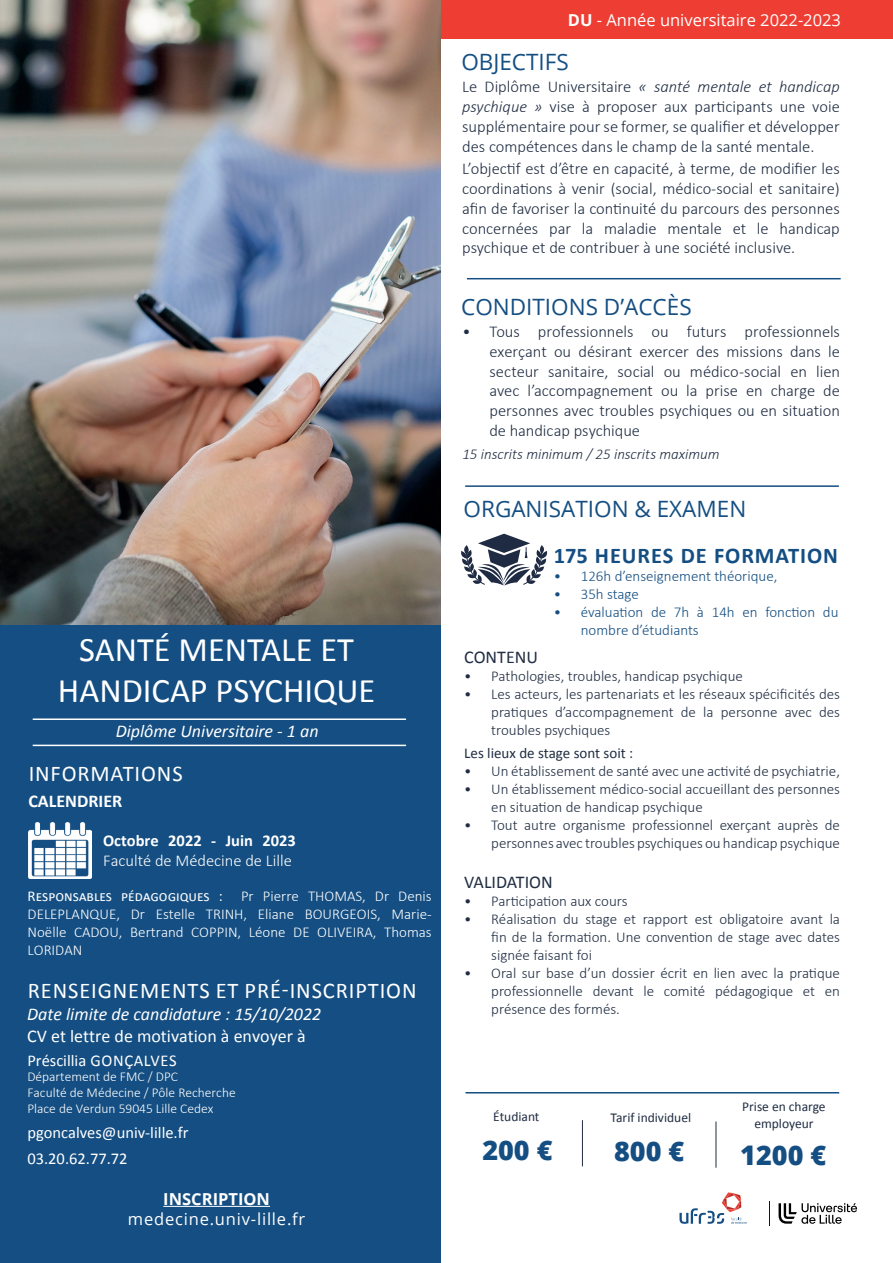
<style>
.page{position:relative;width:893px;height:1263px;background:#fff}
.page>*{position:absolute;margin:0;border:0;box-sizing:border-box;transform-origin:0 0}
.t1{font:34.5px/41.4px "Calibri";color:#fff;text-align:center}
.t2{font:800 27px "Open Sans";color:#144e82}
.t3{font:22.5px "Open Sans";color:#144e82}
.t4{font:22.5px "Calibri";letter-spacing:.04em;color:#fff}
.t5{font:700 22.5px "Calibri";letter-spacing:.04em;color:#144e82}
.t6{font:italic 18px "Calibri";color:#fff}
.t7{font:18px "Calibri";color:#fff}
.t8{font:18px "Calibri";color:#202d42}
.t9{font:700 18px "Calibri";color:#fff}
.t10{font:300 16.5px/19.8px "Calibri";color:#202d42;text-align:justify}
.t11{font:16.5px/25.5px "Calibri";color:#fff}
.t12{font:16.5px "Open Sans";color:#fff}
.t13{font:300 16.5px "Calibri";color:#fff}
.t14{font:16.5px "Open Sans";letter-spacing:.05em;color:#fff}
.t15{font:700 16.5px "Calibri";color:#fff}
.t16{font:16.5px "Calibri";letter-spacing:.04em;color:#fff}
.t17{font:700 16.5px "Open Sans";color:#fff}
.t18{font:300 15px/18px "Calibri";color:#202d42;text-align:justify}
.t19{font:300 15px/18px "Calibri";color:#fff;text-align:justify}
.t20{font:300 15px/18px "Calibri";color:#144e82}
.t21{font:italic 300 15px "Calibri";color:#202d42}
.t22{font:15px "Calibri";color:#202d42}
.t23{font:300 13.5px/15.6px "Calibri";color:#fff}
.t24{font:13.5px/17.4px "Calibri";color:#202d42;text-align:center}
.s1{font-weight:400}
.s2{font-weight:700}
.s3{font-style:italic}
</style>
<div class="page">
<div style="left:439px;top:0;width:454px;height:39px;background:#ee3e34"></div>
<div style="left:0;top:624px;width:440px;height:639px;background:#144e82"></div>
<hr style="left:163px;top:1206px;width:107px;height:1px;background:#fff">
<svg style="left:778px;top:1203px;width:79px;height:21px"></svg>
<svg style="left:769px;top:1201px;width:1px;height:25px"></svg>
<svg style="left:679px;top:1192px;width:68px;height:32px"></svg>
<hr style="left:33px;top:745px;width:373px;height:1px;background:#fff">
<hr style="left:33px;top:718px;width:373px;height:2px;background:#fff">
<img style="left:28px;top:822px;width:64px;height:57px">
<img style="left:0;top:0;width:440px;height:624px">
<svg style="left:461px;top:534px;width:86px;height:51px"></svg>
<hr style="left:465px;top:485px;width:374px;height:2px;background:#144e82">
<hr style="left:467px;top:278px;width:374px;height:1px;background:#144e82">
<hr style="left:465px;top:1092px;width:374px;height:1px;background:#144e82">
<hr style="left:582px;top:1120px;width:1px;height:46px;background:#202d42">
<hr style="left:716px;top:1121px;width:1px;height:47px;background:#202d42">
<h1 class="t1" style="left:58px;top:628px;width:319px">SANTÉ MENTALE ET<br>HANDICAP PSYCHIQUE</h1>
<p class="t6" style="left:116px;top:719px;width:204px">Diplôme Universitaire - 1 an</p>
<h3 class="t4" style="left:29px;top:758px;width:155px">INFORMATIONS</h3>
<p class="t9" style="left:28px;top:788px;width:95px">CALENDRIER</p>
<p class="t15" style="left:103px;top:829px;width:194px">Octobre 2022 - Juin 2023</p>
<p class="t13" style="left:103px;top:850px;width:190px">Faculté de Médecine de Lille</p>
<p class="t19" style="left:28px;top:887px;width:406px"><span class="s1">Responsables pédagogiques :</span> Pr Pierre THOMAS, Dr Denis DELEPLANQUE, Dr Estelle TRINH, Eliane BOURGEOIS, Marie-Noëlle CADOU, Bertrand COPPIN, Léone DE OLIVEIRA, Thomas LORIDAN</p>
<h3 class="t4" style="left:28px;top:975px;width:390px">RENSEIGNEMENTS ET PRÉ-INSCRIPTION</h3>
<p class="t6" style="left:27px;top:1001px;width:296px">Date limite de candidature : 15/10/2022</p>
<p class="t7" style="left:27px;top:1023px;width:280px">CV et lettre de motivation à envoyer à</p>
<p class="t16" style="left:27px;top:1049px;width:151px">Préscillia GONÇALVES</p>
<p class="t23" style="left:27px;top:1069px;width:210px">Département de FMC / DPC<br>Faculté de Médecine / Pôle Recherche<br>Place de Verdun 59045 Lille Cedex</p>
<p class="t11" style="left:27px;top:1119px;width:163px">pgoncalves@univ-lille.fr<br>03.20.62.77.72</p>
<p class="t17" style="left:163px;top:1187px;width:108px">INSCRIPTION</p>
<p class="t14" style="left:128px;top:1207px;width:179px">medecine.univ-lille.fr</p>
<p class="t12" style="left:568px;top:9px;width:275px"><span class="s2">DU</span> - Année universitaire 2022-2023</p>
<h3 class="t3" style="left:461px;top:47px;width:109px">OBJECTIFS</h3>
<p class="t10" style="left:462px;top:77px;width:379px">Le Diplôme Universitaire <span class="s3">« santé mentale et handicap psychique »</span> vise à proposer aux participants une voie supplémentaire pour se former, se qualifier et développer des compétences dans le champ de la santé mentale.</p>
<p class="t10" style="left:462px;top:159px;width:379px">L’objectif est d’être en capacité, à terme, de modifier les coordinations à venir (social, médico-social et sanitaire) afin de favoriser la continuité du parcours des personnes concernées par la maladie mentale et le handicap psychique et de contribuer à une société inclusive.</p>
<h3 class="t3" style="left:461px;top:291px;width:232px">CONDITIONS D’ACCÈS</h3>
<p class="t10" style="left:489px;top:321px;width:352px;text-indent:-27px">• Tous professionnels ou futurs professionnels exerçant ou désirant exercer des missions dans le secteur sanitaire, social ou médico-social en lien avec l’accompagnement ou la prise en charge de personnes avec troubles psychiques ou en situation de handicap psychique</p>
<p class="t21" style="left:462px;top:444px;width:259px">15 inscrits minimum / 25 inscrits maximum</p>
<h3 class="t3" style="left:464px;top:494px;width:284px">ORGANISATION &amp; EXAMEN</h3>
<h3 class="t5" style="left:554px;top:540px;width:286px">175 HEURES DE FORMATION</h3>
<p class="t20" style="left:554px;top:567px;width:225px">• 126h d’enseignement théorique,</p>
<p class="t20" style="left:554px;top:585px;width:87px">• 35h stage</p>
<p class="t20" style="left:581px;top:603px;width:259px;text-indent:-27px">• évaluation de 7h à 14h en fonction du nombre d’étudiants</p>
<p class="t8" style="left:464px;top:645px;width:75px">CONTENU</p>
<p class="t18" style="left:464px;top:667px;width:280px">• Pathologies, troubles, handicap psychique</p>
<p class="t18" style="left:491px;top:685px;width:350px;text-indent:-27px">• Les acteurs, les partenariats et les réseaux spécificités des pratiques d’accompagnement de la personne avec des troubles psychiques</p>
<p class="t22" style="left:464px;top:742px;width:170px">Les lieux de stage sont soit :</p>
<p class="t18" style="left:464px;top:762px;width:377px">• Un établissement de santé avec une activité de psychiatrie,</p>
<p class="t18" style="left:491px;top:780px;width:350px;text-indent:-27px">• Un établissement médico-social accueillant des personnes en situation de handicap psychique</p>
<p class="t18" style="left:464px;top:816px;width:377px;text-align:right">• Tout autre organisme professionnel exerçant auprès de personnes avec troubles psychiques ou handicap psychique</p>
<p class="t8" style="left:464px;top:870px;width:90px">VALIDATION</p>
<p class="t18" style="left:464px;top:892px;width:165px">• Participation aux cours</p>
<p class="t18" style="left:491px;top:910px;width:350px;text-indent:-27px">• Réalisation du stage et rapport est obligatoire avant la fin de la formation. Une convention de stage avec dates signée faisant foi</p>
<p class="t18" style="left:491px;top:964px;width:350px;text-indent:-27px">• Oral sur base d’un dossier écrit en lien avec la pratique professionnelle devant le comité pédagogique et en présence des formés.</p>
<p class="t24" style="left:493px;top:1108px;width:48px">Étudiant</p>
<p class="t24" style="left:611px;top:1108px;width:82px">Tarif individuel</p>
<p class="t24" style="left:742px;top:1097px;width:85px">Prise en charge employeur</p>
<h2 class="t2" style="left:482px;top:1130px;width:72px">200 €</h2>
<h2 class="t2" style="left:740px;top:1134px;width:88px">1200 €</h2>
<h2 class="t2" style="left:614px;top:1130px;width:72px">800 €</h2>
</div>
